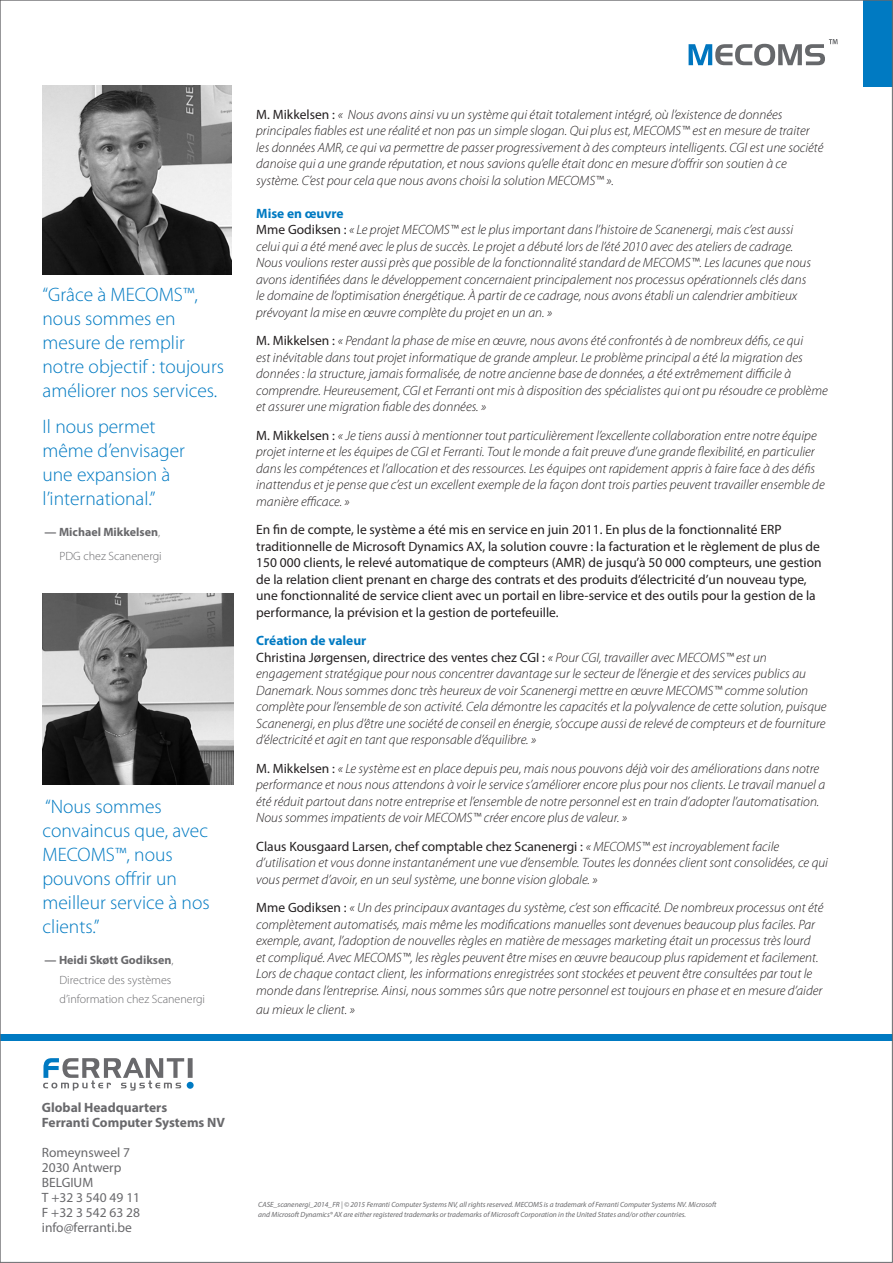
<style>
.page{position:relative;width:893px;height:1263px;background:#fff}
.page>*{position:absolute;margin:0;border:0;box-sizing:border-box;transform-origin:0 0}
.testimonial_big{font:300 19.5px/24px "Myriad Pro";color:#007ac2}
.running_text{font:italic 300 13.5px/16.5px "Myriad Pro";color:#231f20}
.running_text-2{font:13.5px/16.5px "Myriad Pro";color:#231f20}
.Adresses{font:13.5px "Myriad Pro";color:#69696c}
.Adresses-2{font:700 13.5px "Myriad Pro";color:#69696c}
.header_blue{font:700 13.5px "Myriad Pro";color:#007ac2}
.testimonial_speaker{font:300 12px/19.5px "Myriad Pro";color:#69696c;text-align:right}
.Small_Print{font:italic 7.5px/10.5px "Myriad Pro";color:#69696c}
.s1{font-weight:700}
.s2{font-weight:400;font-style:normal}
.s3{font-weight:700;font-style:normal;color:#007ac2}
</style>
<div class="page">
<svg style="left:689px;top:39px;width:149px;height:27px"></svg>
<div style="left:863px;top:0;width:30px;height:87px;background:#007ac2"></div>
<svg style="left:43px;top:1057px;width:150px;height:33px"></svg>
<div style="left:0;top:1034px;width:893px;height:7px;background:#007ac2"></div>
<img style="left:43px;top:85px;width:189px;height:189px">
<img style="left:43px;top:593px;width:191px;height:191px">
<p class="testimonial_big" style="left:43px;top:282px;width:183px">“Grâce à MECOMS™, nous sommes en mesure de remplir notre objectif : toujours améliorer nos services.</p>
<p class="testimonial_big" style="left:43px;top:414px;width:144px">Il nous permet même d’envisager une expansion à l’international.”</p>
<p class="testimonial_speaker" style="left:45px;top:520px;width:119px;line-height:24px"><span class="s1">— Michael Mikkelsen</span>,<br>PDG chez Scanenergi</p>
<p class="testimonial_big" style="left:43px;top:794px;width:169px">“Nous sommes convaincus que, avec<br>MECOMS™, nous pouvons offrir un meilleur service à nos clients.”</p>
<p class="testimonial_speaker" style="left:60px;top:950px;width:147px;text-align:left;text-indent:-15px"><span class="s1">— Heidi Skøtt Godiksen</span>,<br>Directrice des systèmes d’information chez Scanenergi</p>
<p class="running_text" style="left:256px;top:106px;width:569px"><span class="s2">M. Mikkelsen :</span> « Nous avons ainsi vu un système qui était totalement intégré, où l’existence de données principales fiables est une réalité et non pas un simple slogan. Qui plus est, MECOMS™ est en mesure de traiter les données AMR, ce qui va permettre de passer progressivement à des compteurs intelligents. CGI est une société danoise qui a une grande réputation, et nous savions qu’elle était donc en mesure d’offrir son soutien à ce système. C’est pour cela que nous avons choisi la solution MECOMS™ ».</p>
<p class="running_text" style="left:256px;top:205px;width:556px"><span class="s3">Mise en œuvre<br></span><span class="s2">Mme Godiksen :</span> « Le projet MECOMS™ est le plus important dans l’histoire de Scanenergi, mais c’est aussi celui qui a été mené avec le plus de succès. Le projet a débuté lors de l’été 2010 avec des ateliers de cadrage.<br>Nous voulions rester aussi près que possible de la fonctionnalité standard de MECOMS™. Les lacunes que nous avons identifiées dans le développement concernaient principalement nos processus opérationnels clés dans le domaine de l’optimisation énergétique. À partir de ce cadrage, nous avons établi un calendrier ambitieux prévoyant la mise en œuvre complète du projet en un an. »</p>
<p class="running_text" style="left:256px;top:332px;width:573px"><span class="s2">M. Mikkelsen :</span> « Pendant la phase de mise en œuvre, nous avons été confrontés à de nombreux défis, ce qui<br>est inévitable dans tout projet informatique de grande ampleur. Le problème principal a été la migration des données : la structure, jamais formalisée, de notre ancienne base de données, a été extrêmement difficile à comprendre. Heureusement, CGI et Ferranti ont mis à disposition des spécialistes qui ont pu résoudre ce problème et assurer une migration fiable des données. »</p>
<p class="running_text" style="left:256px;top:427px;width:570px"><span class="s2">M. Mikkelsen :</span> « Je tiens aussi à mentionner tout particulièrement l’excellente collaboration entre notre équipe projet interne et les équipes de CGI et Ferranti. Tout le monde a fait preuve d’une grande flexibilité, en particulier dans les compétences et l’allocation et des ressources. Les équipes ont rapidement appris à faire face à des défis inattendus et je pense que c’est un excellent exemple de la façon dont trois parties peuvent travailler ensemble de manière efficace. »</p>
<p class="running_text-2" style="left:256px;top:521px;width:567px">En fin de compte, le système a été mis en service en juin 2011. En plus de la fonctionnalité ERP traditionnelle de Microsoft Dynamics AX, la solution couvre : la facturation et le règlement de plus de 150 000 clients, le relevé automatique de compteurs (AMR) de jusqu’à 50 000 compteurs, une gestion de la relation client prenant en charge des contrats et des produits d’électricité d’un nouveau type, une fonctionnalité de service client avec un portail en libre-service et des outils pour la gestion de la performance, la prévision et la gestion de portefeuille.</p>
<p class="header_blue" style="left:256px;top:632px;width:112px">Création de valeur</p>
<p class="running_text" style="left:256px;top:649px;width:572px"><span class="s2">Christina Jørgensen, directrice des ventes chez CGI :</span> « Pour CGI, travailler avec MECOMS™ est un engagement stratégique pour nous concentrer davantage sur le secteur de l’énergie et des services publics au Danemark. Nous sommes donc très heureux de voir Scanenergi mettre en œuvre MECOMS™ comme solution complète pour l’ensemble de son activité. Cela démontre les capacités et la polyvalence de cette solution, puisque Scanenergi, en plus d’être une société de conseil en énergie, s’occupe aussi de relevé de compteurs et de fourniture d’électricité et agit en tant que responsable d’équilibre. »</p>
<p class="running_text" style="left:256px;top:760px;width:570px"><span class="s2">M. Mikkelsen :</span> « Le système est en place depuis peu, mais nous pouvons déjà voir des améliorations dans notre performance et nous nous attendons à voir le service s’améliorer encore plus pour nos clients. Le travail manuel a été réduit partout dans notre entreprise et l’ensemble de notre personnel est en train d’adopter l’automatisation.<br>Nous sommes impatients de voir MECOMS™ créer encore plus de valeur. »</p>
<p class="running_text" style="left:256px;top:838px;width:573px"><span class="s2">Claus Kousgaard Larsen, chef comptable chez Scanenergi :</span> « MECOMS™ est incroyablement facile d’utilisation et vous donne instantanément une vue d’ensemble. Toutes les données client sont consolidées, ce qui vous permet d’avoir, en un seul système, une bonne vision globale. »</p>
<p class="running_text" style="left:256px;top:899px;width:569px"><span class="s2">Mme Godiksen :</span> « Un des principaux avantages du système, c’est son efficacité. De nombreux processus ont été complètement automatisés, mais même les modifications manuelles sont devenues beaucoup plus faciles. Par exemple, avant, l’adoption de nouvelles règles en matière de messages marketing était un processus très lourd et compliqué. Avec MECOMS™, les règles peuvent être mises en œuvre beaucoup plus rapidement et facilement.<br>Lors de chaque contact client, les informations enregistrées sont stockées et peuvent être consultées par tout le monde dans l’entreprise. Ainsi, nous sommes sûrs que notre personnel est toujours en phase et en mesure d’aider</p>
<p class="running_text" style="left:256px;top:1001px;width:100px">au mieux le client. »</p>
<p class="Adresses-2" style="left:42px;top:1098px;width:127px">Global Headquarters</p>
<p class="Adresses-2" style="left:42px;top:1113px;width:185px">Ferranti Computer Systems NV</p>
<p class="Adresses" style="left:42px;top:1144px;width:90px">Romeynsweel 7</p>
<p class="Adresses" style="left:42px;top:1159px;width:81px">2030 Antwerp</p>
<p class="Adresses" style="left:42px;top:1174px;width:53px">BELGIUM</p>
<p class="Adresses" style="left:42px;top:1189px;width:100px">T +32 3 540 49 11</p>
<p class="Adresses" style="left:42px;top:1204px;width:100px">F +32 3 542 63 28</p>
<p class="Adresses" style="left:42px;top:1219px;width:91px">info@ferranti.be</p>
<p class="Small_Print" style="left:258px;top:1199px;width:460px">CASE_scanenergi_2014_FR | © 2015 Ferranti Computer Systems NV, all rights reserved. MECOMS is a trademark of Ferranti Computer Systems NV. Microsoft and Microsoft Dynamics® AX are either registered trademarks or trademarks of Microsoft Corporation in the United States and/or other countries.</p>
</div>
